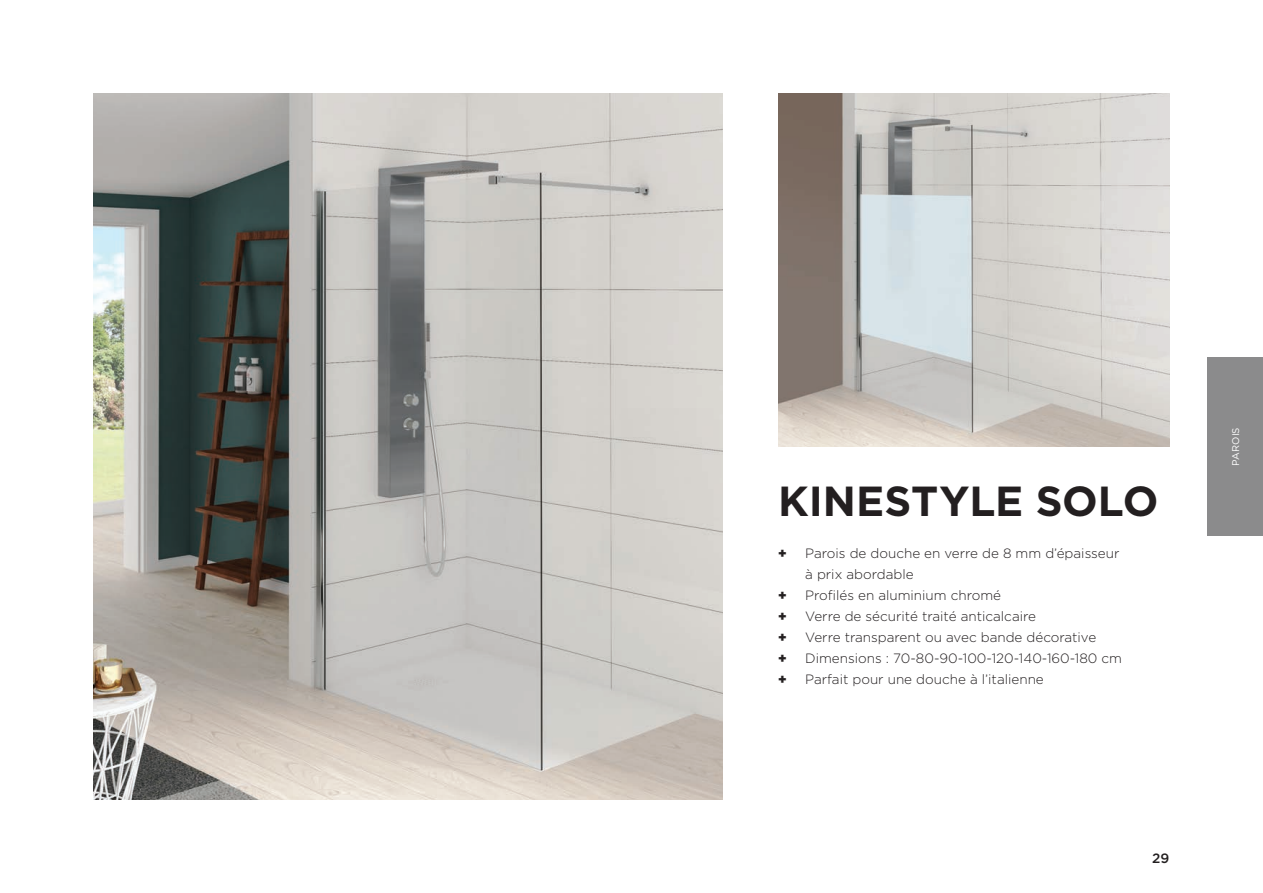
<style>
.page{position:relative;width:1263px;height:893px;background:#fff}
.page>*{position:absolute;margin:0;border:0;box-sizing:border-box;transform-origin:0 0}
.t1{font:700 42px "Gotham";color:#231f20}
.t2{font:300 13.5px/21px "Gotham";color:#231f20}
.t3{font:900 13.5px "Gotham";color:#231f20}
.t4{font:500 13.5px "Gotham";color:#231f20}
.t5{font:9.75px "Gotham";letter-spacing:.01em;color:#fff}
</style>
<div class="page">
<img style="left:94px;top:94px;width:629px;height:705px">
<div style="left:1208px;top:357px;width:55px;height:179px;background:#8b8b8c"></div>
<img style="left:778px;top:94px;width:391px;height:352px">
<p class="t1" style="left:778px;top:473px;width:382px">KINESTYLE SOLO</p>
<p class="t3" style="left:778px;top:544px;width:10px">+</p>
<p class="t2" style="left:805px;top:542px;width:316px">Parois de douche en verre de 8 mm d’épaisseur à prix abordable</p>
<p class="t3" style="left:778px;top:586px;width:10px">+</p>
<p class="t2" style="left:805px;top:584px;width:197px">Profilés en aluminium chromé</p>
<p class="t3" style="left:778px;top:607px;width:10px">+</p>
<p class="t2" style="left:805px;top:605px;width:232px">Verre de sécurité traité anticalcaire</p>
<p class="t3" style="left:778px;top:628px;width:10px">+</p>
<p class="t2" style="left:805px;top:626px;width:293px">Verre transparent ou avec bande décorative</p>
<p class="t3" style="left:778px;top:649px;width:10px">+</p>
<p class="t2" style="left:805px;top:647px;width:318px">Dimensions : 70-80-90-100-120-140-160-180 cm</p>
<p class="t3" style="left:778px;top:670px;width:10px">+</p>
<p class="t2" style="left:805px;top:668px;width:240px">Parfait pour une douche à l’italienne</p>
<p class="t5" style="left:1229px;top:466px;width:40px;rotate:-90deg">PAROIS</p>
<p class="t4" style="left:1152px;top:850px;width:19px">29</p>
</div>
